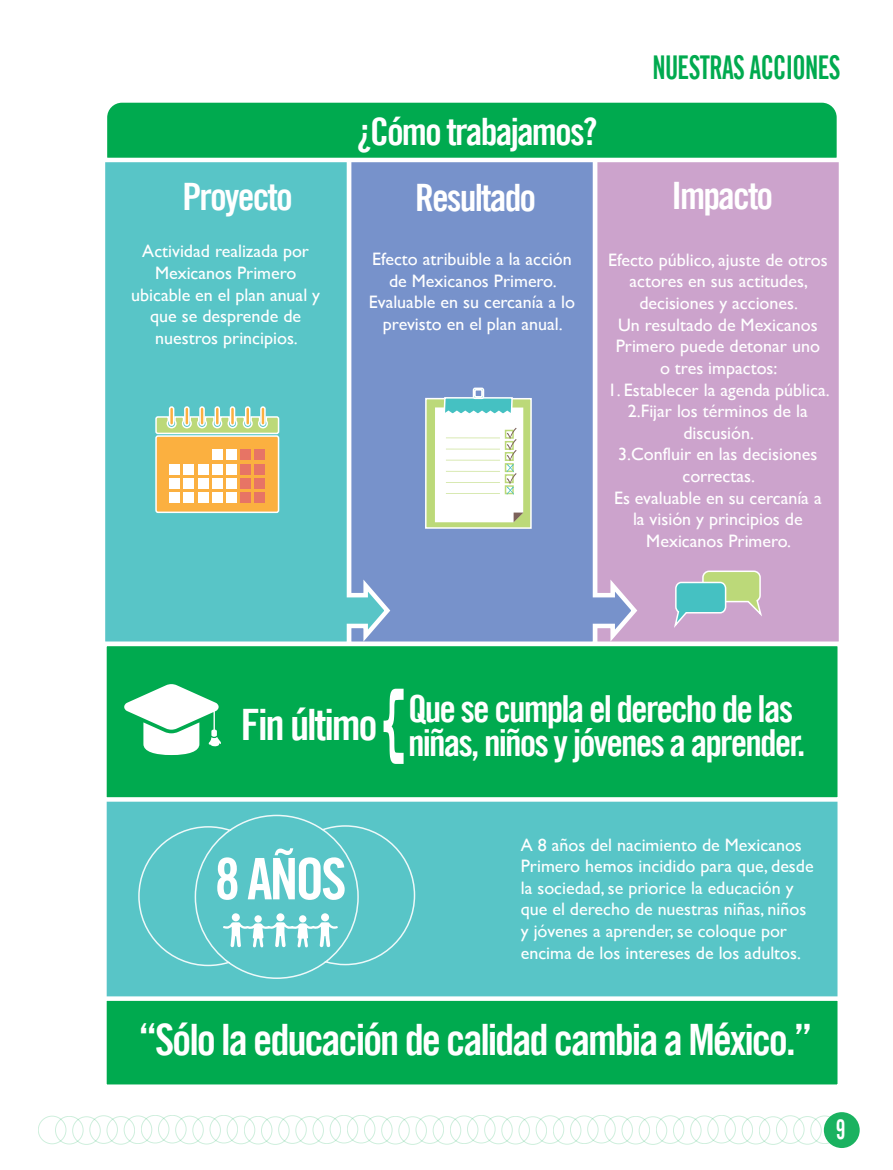
<style>
.page{position:relative;width:893px;height:1170px;background:#fff}
.page>*{position:absolute;margin:0;border:0;box-sizing:border-box;transform-origin:0 0}
.t1{font:57.3px "Trade Gothic LT Bold Cond Twenty";color:#fff}
.t2{font:43.35px "Trade Gothic LT Bold Cond Twenty";letter-spacing:-.05em;color:#fff}
.t3{font:37.8px "Trade Gothic LT Bold Cond Twenty";letter-spacing:-.05em;color:#fff}
.t4{font:37.35px/34.5px "Trade Gothic LT Bold Cond Twenty";letter-spacing:-.05em;color:#fff}
.t5{font:32.85px "Trade Gothic LT Bold Cond Twenty";letter-spacing:-.025em;color:#00aa4f;scale:.81 1}
.t6{font:27px "Trade Gothic LT Bold Cond Twenty";color:#fff;scale:.81 1}
.t7{font:18px/21.6px "Gill Sans";color:#fff;text-align:center}
</style>
<div class="page">
<div style="left:587px;top:1114px;width:28px;height:29px;border:1px solid #00aa4f;border-radius:50%"></div>
<div style="left:605px;top:1115px;width:28px;height:28px;border:1px solid #00aa4f;border-radius:50%"></div>
<div style="left:622px;top:1115px;width:28px;height:29px;border:1px solid #00aa4f;border-radius:50%"></div>
<div style="left:639px;top:1116px;width:28px;height:28px;border:1px solid #00aa4f;border-radius:50%"></div>
<div style="left:656px;top:1115px;width:28px;height:28px;border:1px solid #00aa4f;border-radius:50%"></div>
<div style="left:673px;top:1116px;width:28px;height:28px;border:1px solid #00aa4f;border-radius:50%"></div>
<div style="left:690px;top:1115px;width:28px;height:28px;border:1px solid #00aa4f;border-radius:50%"></div>
<div style="left:708px;top:1114px;width:28px;height:29px;border:1px solid #00aa4f;border-radius:50%"></div>
<div style="left:725px;top:1115px;width:28px;height:28px;border:1px solid #00aa4f;border-radius:50%"></div>
<div style="left:742px;top:1115px;width:28px;height:29px;border:1px solid #00aa4f;border-radius:50%"></div>
<div style="left:759px;top:1116px;width:28px;height:28px;border:1px solid #00aa4f;border-radius:50%"></div>
<div style="left:776px;top:1115px;width:28px;height:28px;border:1px solid #00aa4f;border-radius:50%"></div>
<div style="left:793px;top:1116px;width:28px;height:28px;border:1px solid #00aa4f;border-radius:50%"></div>
<div style="left:810px;top:1115px;width:29px;height:28px;border:1px solid #00aa4f;border-radius:50%"></div>
<div style="left:347px;top:1114px;width:28px;height:29px;border:1px solid #00aa4f;border-radius:50%"></div>
<div style="left:364px;top:1115px;width:28px;height:28px;border:1px solid #00aa4f;border-radius:50%"></div>
<div style="left:381px;top:1115px;width:28px;height:29px;border:1px solid #00aa4f;border-radius:50%"></div>
<div style="left:399px;top:1116px;width:28px;height:28px;border:1px solid #00aa4f;border-radius:50%"></div>
<div style="left:416px;top:1115px;width:28px;height:28px;border:1px solid #00aa4f;border-radius:50%"></div>
<div style="left:433px;top:1116px;width:28px;height:28px;border:1px solid #00aa4f;border-radius:50%"></div>
<div style="left:450px;top:1115px;width:28px;height:28px;border:1px solid #00aa4f;border-radius:50%"></div>
<div style="left:467px;top:1114px;width:28px;height:29px;border:1px solid #00aa4f;border-radius:50%"></div>
<div style="left:210px;top:1114px;width:28px;height:29px;border:1px solid #00aa4f;border-radius:50%"></div>
<div style="left:227px;top:1115px;width:28px;height:28px;border:1px solid #00aa4f;border-radius:50%"></div>
<div style="left:244px;top:1115px;width:28px;height:29px;border:1px solid #00aa4f;border-radius:50%"></div>
<div style="left:261px;top:1116px;width:28px;height:28px;border:1px solid #00aa4f;border-radius:50%"></div>
<div style="left:278px;top:1115px;width:28px;height:28px;border:1px solid #00aa4f;border-radius:50%"></div>
<div style="left:296px;top:1116px;width:28px;height:28px;border:1px solid #00aa4f;border-radius:50%"></div>
<div style="left:313px;top:1115px;width:28px;height:28px;border:1px solid #00aa4f;border-radius:50%"></div>
<div style="left:330px;top:1114px;width:28px;height:29px;border:1px solid #00aa4f;border-radius:50%"></div>
<div style="left:158px;top:1114px;width:28px;height:29px;border:1px solid #00aa4f;border-radius:50%"></div>
<div style="left:175px;top:1115px;width:29px;height:28px;border:1px solid #00aa4f;border-radius:50%"></div>
<div style="left:193px;top:1115px;width:28px;height:29px;border:1px solid #00aa4f;border-radius:50%"></div>
<div style="left:38px;top:1115px;width:28px;height:28px;border:1px solid #00aa4f;border-radius:50%"></div>
<div style="left:55px;top:1115px;width:28px;height:29px;border:1px solid #00aa4f;border-radius:50%"></div>
<div style="left:72px;top:1116px;width:29px;height:28px;border:1px solid #00aa4f;border-radius:50%"></div>
<div style="left:90px;top:1115px;width:28px;height:28px;border:1px solid #00aa4f;border-radius:50%"></div>
<div style="left:107px;top:1116px;width:28px;height:28px;border:1px solid #00aa4f;border-radius:50%"></div>
<div style="left:124px;top:1115px;width:28px;height:28px;border:1px solid #00aa4f;border-radius:50%"></div>
<div style="left:141px;top:1114px;width:28px;height:29px;border:1px solid #00aa4f;border-radius:50%"></div>
<div style="left:484px;top:1115px;width:28px;height:28px;border:1px solid #00aa4f;border-radius:50%"></div>
<div style="left:502px;top:1115px;width:28px;height:29px;border:1px solid #00aa4f;border-radius:50%"></div>
<div style="left:519px;top:1116px;width:28px;height:28px;border:1px solid #00aa4f;border-radius:50%"></div>
<div style="left:536px;top:1115px;width:28px;height:28px;border:1px solid #00aa4f;border-radius:50%"></div>
<div style="left:553px;top:1116px;width:28px;height:28px;border:1px solid #00aa4f;border-radius:50%"></div>
<div style="left:570px;top:1115px;width:28px;height:28px;border:1px solid #00aa4f;border-radius:50%"></div>
<div style="left:824px;top:1111px;width:36px;height:36px;background:#1ab260;border-radius:50%"></div>
<div style="left:102px;top:793px;width:740px;height:295px;background:#58c5c7;border:4px solid #fff"></div>
<div style="left:102px;top:996px;width:740px;height:92px;background:#00aa4f;border:4px solid #fff"></div>
<div style="left:593px;top:156px;width:250px;height:490px;background:#cca3cc;border:4px solid #fff"></div>
<svg style="left:394px;top:164px;width:244px;height:477px"></svg>
<svg style="left:105px;top:164px;width:289px;height:477px;background:#60bec8"></svg>
<svg style="left:105px;top:102px;width:738px;height:62px;background:#1cb263"></svg>
<div style="left:102px;top:641px;width:740px;height:160px;background:#00aa4f;border:4px solid #fff"></div>
<div style="left:426px;top:398px;width:105px;height:130px;background:#bcd979"></div>
<div style="left:425px;top:398px;width:107px;height:131px;border:2px solid #fff"></div>
<svg style="left:435px;top:387px;width:88px;height:135px;background:#e2efed"></svg>
<div style="left:156px;top:436px;width:123px;height:76px;background:#fbb040;border-radius:2px"></div>
<div style="left:155px;top:435px;width:124px;height:78px;border:2px solid #fff;border-radius:2px"></div>
<svg style="left:155px;top:415px;width:125px;height:20px;background:#c1e1ab"></svg>
<div style="left:169px;top:406px;width:5px;height:20px;border:2px solid #fff;border-radius:2px"></div>
<div style="left:184px;top:406px;width:6px;height:20px;border:2px solid #fff;border-radius:2px"></div>
<div style="left:199px;top:406px;width:6px;height:20px;border:2px solid #fff;border-radius:2px"></div>
<div style="left:215px;top:406px;width:5px;height:20px;border:2px solid #fff;border-radius:2px"></div>
<div style="left:230px;top:406px;width:5px;height:20px;border:2px solid #fff;border-radius:2px"></div>
<div style="left:245px;top:406px;width:5px;height:20px;border:2px solid #fff;border-radius:2px"></div>
<div style="left:260px;top:406px;width:6px;height:20px;border:2px solid #fff;border-radius:2px"></div>
<div style="left:212px;top:449px;width:10px;height:11px;background:#fff"></div>
<div style="left:226px;top:449px;width:11px;height:11px;background:#fff"></div>
<div style="left:240px;top:449px;width:11px;height:11px;background:#e77465"></div>
<div style="left:255px;top:449px;width:10px;height:11px;background:#e77465"></div>
<div style="left:170px;top:464px;width:10px;height:10px;background:#fff"></div>
<div style="left:184px;top:464px;width:10px;height:10px;background:#fff"></div>
<div style="left:198px;top:464px;width:10px;height:10px;background:#fff"></div>
<div style="left:212px;top:464px;width:10px;height:10px;background:#fff"></div>
<div style="left:226px;top:464px;width:11px;height:10px;background:#fff"></div>
<div style="left:240px;top:464px;width:11px;height:10px;background:#e77465"></div>
<div style="left:255px;top:464px;width:10px;height:10px;background:#e77465"></div>
<div style="left:170px;top:478px;width:10px;height:10px;background:#fff"></div>
<div style="left:184px;top:478px;width:10px;height:10px;background:#fff"></div>
<div style="left:198px;top:478px;width:10px;height:10px;background:#fff"></div>
<div style="left:212px;top:478px;width:10px;height:10px;background:#fff"></div>
<div style="left:226px;top:478px;width:11px;height:10px;background:#fff"></div>
<div style="left:240px;top:478px;width:11px;height:10px;background:#e77465"></div>
<div style="left:255px;top:478px;width:10px;height:10px;background:#e77465"></div>
<div style="left:170px;top:492px;width:10px;height:10px;background:#fff"></div>
<div style="left:184px;top:492px;width:10px;height:10px;background:#fff"></div>
<div style="left:198px;top:492px;width:10px;height:10px;background:#fff"></div>
<div style="left:212px;top:492px;width:10px;height:10px;background:#fff"></div>
<div style="left:226px;top:492px;width:11px;height:10px;background:#fff"></div>
<div style="left:240px;top:492px;width:11px;height:10px;background:#e77465"></div>
<div style="left:255px;top:492px;width:10px;height:10px;background:#e77465"></div>
<svg style="left:674px;top:570px;width:88px;height:58px"></svg>
<svg style="left:124px;top:684px;width:97px;height:71px"></svg>
<svg style="left:138px;top:814px;width:277px;height:164px"></svg>
<svg style="left:384px;top:688px;width:20px;height:75px"></svg>
<h3 class="t3" style="left:182px;top:174px;width:112px">Proyecto</h3>
<p class="t7" style="left:131px;top:240px;width:190px">Actividad realizada por<br>Mexicanos Primero ubicable en el plan anual y que se desprende de nuestros principios.</p>
<h3 class="t3" style="left:357px;top:108px;width:242px">¿Cómo trabajamos?</h3>
<h3 class="t3" style="left:415px;top:175px;width:123px">Resultado</h3>
<h3 class="t5" style="left:652px;top:48px;width:234px">NUESTRAS ACCIONES</h3>
<h3 class="t3" style="left:671px;top:172px;width:103px">Impacto</h3>
<p class="t7" style="left:369px;top:248px;width:208px">Efecto atribuible a la acción de Mexicanos Primero.<br>Evaluable en su cercanía a lo previsto en el plan anual.</p>
<p class="t7" style="left:608px;top:249px;width:221px">Efecto público, ajuste de otros actores en sus actitudes, decisiones y acciones.<br>Un resultado de Mexicanos<br>Primero puede detonar uno<br>o tres impactos:</p>
<p class="t7" style="left:608px;top:378px;width:223px">1. Establecer la agenda pública.<br>2.Fijar los términos de la discusión.<br>3.Confluir en las decisiones correctas.<br>Es evaluable en su cercanía a la visión y principios de<br>Mexicanos Primero.</p>
<h2 class="t2" style="left:241px;top:697px;width:138px">Fin último</h2>
<h1 class="t1" style="left:215px;top:844px;width:133px">8 AÑOS</h1>
<h3 class="t4" style="left:408px;top:690px;width:399px">Que se cumpla el derecho de las niñas, niños y jóvenes a aprender.</h3>
<p class="t7" style="left:521px;top:833px;width:294px;text-align:left">A 8 años del nacimiento de Mexicanos Primero hemos incidido para que, desde la sociedad, se priorice la educación y que el derecho de nuestras niñas, niños y jóvenes a aprender, se coloque por encima de los intereses de los adultos.</p>
<h2 class="t2" style="left:138px;top:1013px;width:676px">“Sólo la educación de calidad cambia a México.”</h2>
<h3 class="t6" style="left:836px;top:1112px;width:13px">9</h3>
</div>
